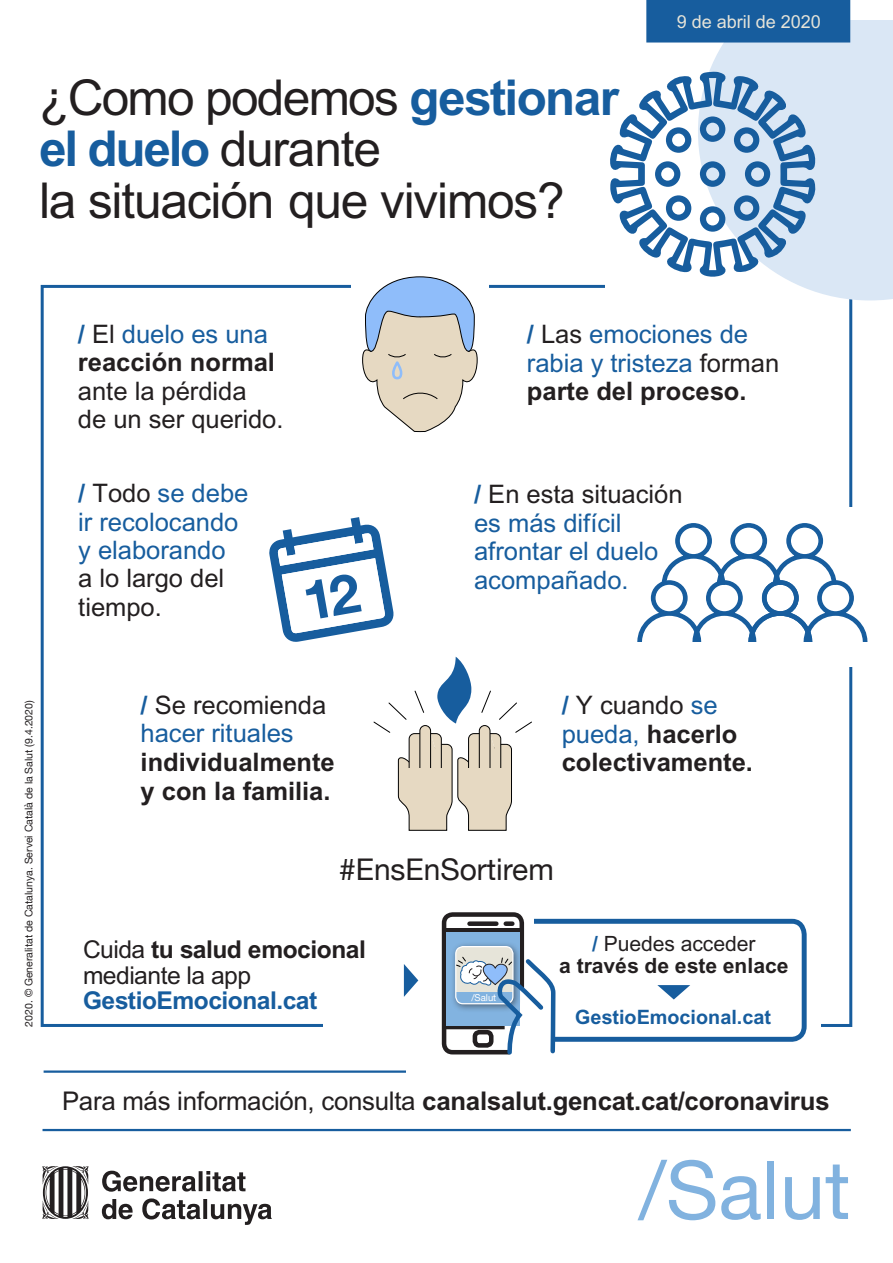
<style>
.page{position:relative;width:893px;height:1263px;background:#fff}
.page>*{position:absolute;margin:0;border:0;box-sizing:border-box;transform-origin:0 0}
.t1{font:81px "Helvetica Neue";color:#81b2df}
.t2{font:49.5px/51.4px "Arial";letter-spacing:-.025em;color:#231f20}
.t3{font:29.85px "Helvetica Neue";color:#231f20}
.t4{font:700 25.8px "Arial";letter-spacing:-.01em;color:#231f20}
.t5{font:25.5px/28.5px "Arial";color:#175d9e}
.t6{font:700 25.5px/28.5px "Arial";color:#231f20}
.t7{font:25.5px/28.5px "Arial";color:#231f20}
.t8{font:24.6px/25.5px "Arial";letter-spacing:-.02em;color:#231f20}
.t9{font:700 24.6px "Arial";letter-spacing:-.02em;color:#175d9e}
.t10{font:700 21px/22.4px "Arial";color:#231f20;text-align:center}
.t11{font:700 19.8px "Arial";color:#175d9e}
.t12{font:18px "Arial";color:#e6e4d9}
.t13{font:10.5px "Helvetica Neue";color:#231f20}
.t14{font:9.6px "Helvetica Neue";color:#fff}
.s1{font-weight:700;color:#175d9e}
.s2{color:#175d9e}
.s3{font-weight:400}
.s4{font-weight:400;color:#175d9e}
.s5{font-weight:700}
.s6{color:#231f20}
.s7{font-weight:700;color:#231f20}
</style>
<div class="page">
<svg style="left:709px;top:20px;width:184px;height:280px;background:#dde9f5"></svg>
<hr style="left:43px;top:1129px;width:808px;height:2px;background:#175d9e">
<hr style="left:44px;top:1070px;width:806px;height:3px;background:#175d9e">
<svg style="left:610px;top:72px;width:206px;height:205px"></svg>
<div style="left:647px;top:1px;width:202px;height:41px;background:#175d9e"></div>
<div style="left:646px;top:0;width:204px;height:43px;border:2px solid #175d9e"></div>
<svg style="left:269px;top:517px;width:125px;height:125px"></svg>
<svg style="left:637px;top:523px;width:231px;height:119px"></svg>
<svg style="left:362px;top:276px;width:116px;height:156px"></svg>
<svg style="left:373px;top:657px;width:159px;height:173px"></svg>
<div style="left:406px;top:1044px;width:451px;height:45px;background:#fff"></div>
<svg style="left:657px;top:985px;width:33px;height:14px"></svg>
<div style="left:493px;top:919px;width:314px;height:123px;border:5px solid #175d9e;border-radius:13px"></div>
<svg style="left:441px;top:912px;width:116px;height:143px"></svg>
<svg style="left:404px;top:964px;width:14px;height:33px"></svg>
<svg style="left:102px;top:1170px;width:170px;height:55px"></svg>
<svg style="left:42px;top:1166px;width:46px;height:53px"></svg>
<h2 class="t2" style="left:39px;top:73px;width:581px">¿Como podemos <span class="s1">gestionar el duelo</span> durante<br>la situación que vivimos?</h2>
<p class="t12" style="left:677px;top:11px;width:146px">9 de abril de 2020</p>
<p class="t6" style="left:78px;top:320px;width:198px"><span class="s2">/</span> <span class="s3">El</span> <span class="s4">duelo es una </span>reacción normal</p>
<p class="t7" style="left:78px;top:377px;width:207px">ante la pérdida<br>de un ser querido.</p>
<p class="t5" style="left:78px;top:479px;width:172px"><span class="s5">/</span> <span class="s6">Todo</span> se debe ir recolocando y elaborando</p>
<p class="t7" style="left:78px;top:565px;width:147px">a lo largo del tiempo.</p>
<p class="t5" style="left:527px;top:321px;width:254px"><span class="s5">/</span> <span class="s6">Las</span> emociones de rabia y tristeza <span class="s6">forman </span><span class="s7">parte del proceso.</span></p>
<p class="t5" style="left:474px;top:481px;width:210px"><span class="s5">/</span> <span class="s6">En esta situación </span>es más difícil afrontar el duelo acompañado.</p>
<p class="t13" style="left:21px;top:1027px;width:328px;rotate:-90deg">2020. © Generalitat de Catalunya. Servei Català de la Salut (9.4.2020)</p>
<p class="t5" style="left:141px;top:691px;width:187px"><span class="s5">/</span> <span class="s6">Se recomienda </span>hacer rituales</p>
<p class="t6" style="left:141px;top:748px;width:196px">individualmente y con la familia.</p>
<p class="t6" style="left:562px;top:691px;width:193px"><span class="s2">/</span> <span class="s3">Y cuando</span> <span class="s4">se pueda,</span> hacerlo colectivamente.</p>
<p class="t3" style="left:339px;top:847px;width:216px">#EnsEnSortirem</p>
<p class="t8" style="left:83px;top:937px;width:284px">Cuida <span class="s5">tu salud emocional </span>mediante la app</p>
<p class="t9" style="left:83px;top:986px;width:236px">GestioEmocional.cat</p>
<p class="t14" style="left:471px;top:991px;width:26px">/Salut</p>
<p class="t10" style="left:559px;top:932px;width:231px"><span class="s2">/</span> <span class="s3">Puedes acceder<br></span>a través de este enlace</p>
<p class="t11" style="left:575px;top:1005px;width:198px">GestioEmocional.cat</p>
<p class="t4" style="left:62px;top:1085px;width:769px"><span class="s3">Para más información, consulta</span> canalsalut.gencat.cat/coronavirus</p>
<h1 class="t1" style="left:639px;top:1132px;width:213px">/Salut</h1>
</div>
